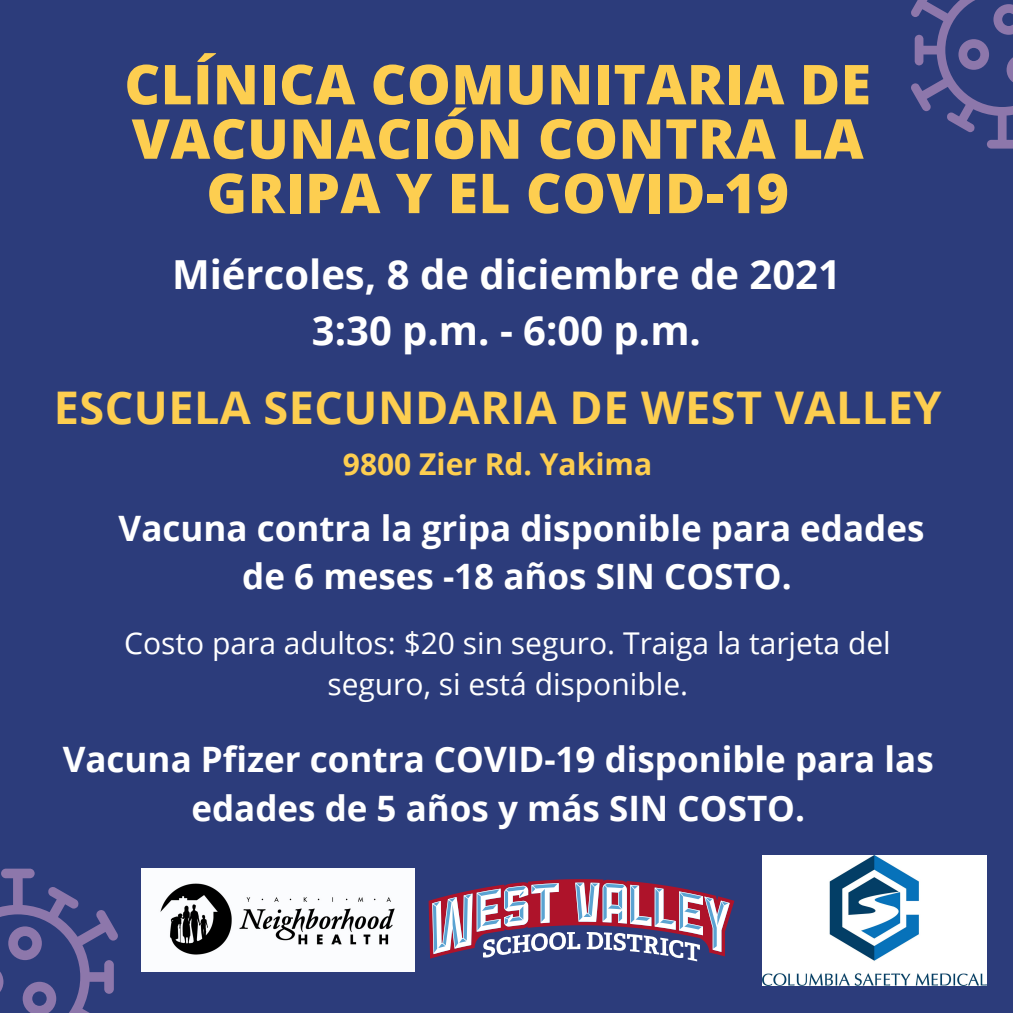
<style>
.page{position:relative;width:1013px;height:1013px;background:#fff}
.page>*{position:absolute;margin:0;border:0;box-sizing:border-box;transform-origin:0 0}
.t1{font:800 55px/54.4px "Open Sans";letter-spacing:.01em;color:#fdce50;text-align:center}
.t2{font:700 45px "Open Sans";letter-spacing:.01em;color:#fdce50}
.t3{font:700 40px "Open Sans";color:#fff}
.t4{font:700 35px/48.8px "Open Sans";color:#fff;text-align:center}
.t5{font:30px/41.2px "Open Sans";color:#fff;text-align:center}
.t6{font:700 30px "Open Sans";color:#fdce50}
</style>
<div class="page">
<div style="left:0;top:0;width:1012px;height:1012px;background:#2c3c7b"></div>
<svg style="left:0;top:868px;width:118px;height:144px"></svg>
<svg style="left:911px;top:0;width:101px;height:149px"></svg>
<svg style="left:428px;top:879px;width:306px;height:82px"></svg>
<img style="left:142px;top:868px;width:273px;height:103px">
<img style="left:762px;top:855px;width:224px;height:130px">
<p class="t1" style="left:124px;top:56px;width:748px">CLÍNICA COMUNITARIA DE<br>VACUNACIÓN CONTRA LA<br>GRIPA Y EL COVID-19</p>
<p class="t3" style="left:172px;top:246px;width:670px">Miércoles, 8 de diciembre de 2021</p>
<p class="t3" style="left:312px;top:302px;width:390px">3:30 p.m. - 6:00 p.m.</p>
<p class="t2" style="left:54px;top:376px;width:889px">ESCUELA SECUNDARIA DE WEST VALLEY</p>
<p class="t6" style="left:343px;top:443px;width:310px">9800 Zier Rd. Yakima</p>
<p class="t4" style="left:119px;top:502px;width:807px">Vacuna contra la gripa disponible para edades de 6 meses -18 años SIN COSTO.</p>
<p class="t5" style="left:124px;top:621px;width:768px">Costo para adultos: $20 sin seguro. Traiga la tarjeta del seguro, si está disponible.</p>
<p class="t4" style="left:63px;top:734px;width:872px">Vacuna Pfizer contra COVID-19 disponible para las edades de 5 años y más SIN COSTO.</p>
</div>
